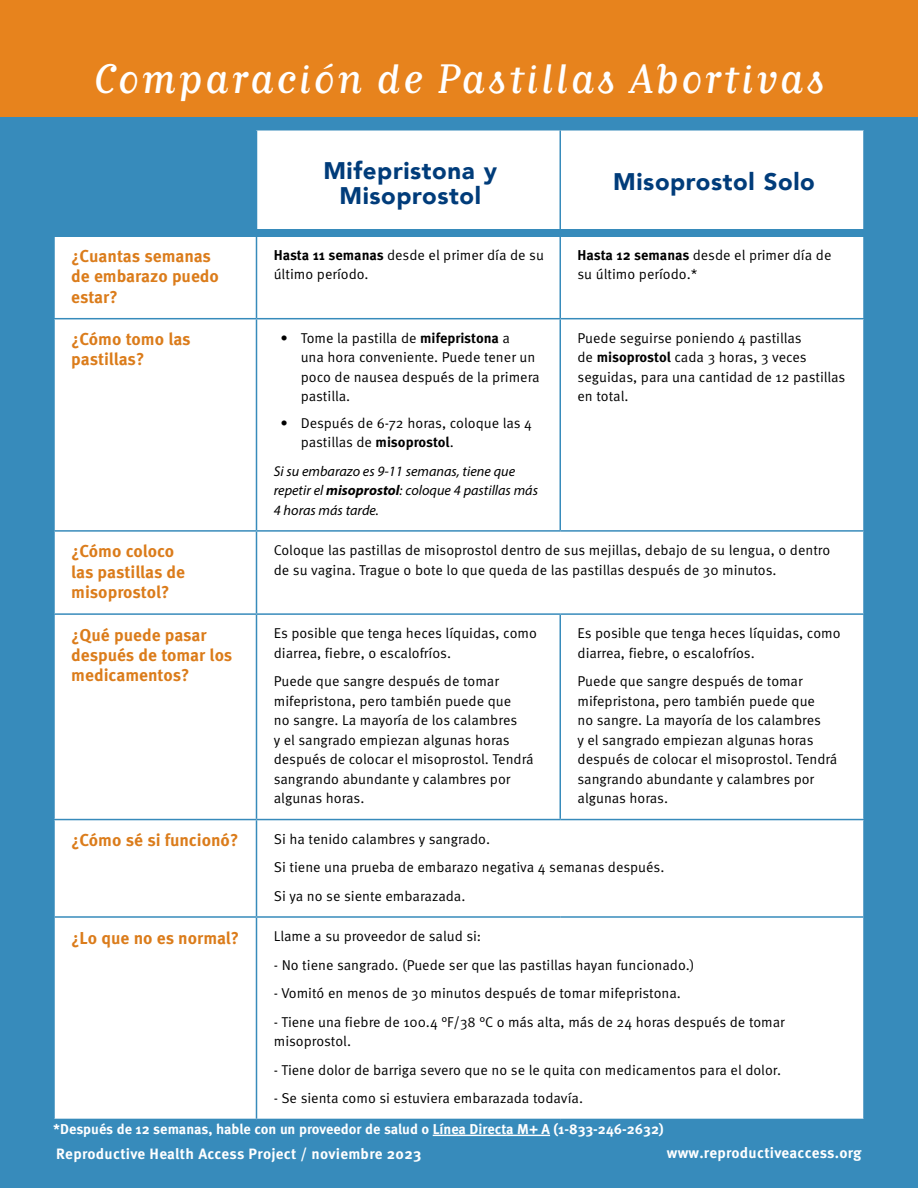
<style>
.page{position:relative;width:918px;height:1188px;background:#378bbb}
.page>*{position:absolute;margin:0;border:0;box-sizing:border-box;transform-origin:0 0}
.t1{font:40.5px "Matrix II Script OT";letter-spacing:.07em;color:#fff}
.t2{font:900 24px/25.5px "Avenir";letter-spacing:.025em;color:#003c7a;text-align:center}
.t3{font:700 17.25px/20.2px "Meta Pro";color:#db7c1b}
.t4{font:700 15px "Meta Pro";letter-spacing:.02em;color:#fff}
.t5{font:14.25px/19.5px "Meta Pro Norm";color:#000}
.t6{font:italic 14.25px/19.5px "Myriad Pro";color:#000}
.t7{font:700 14.25px "Meta Pro";color:#fff}
.s1{font-family:"Meta Pro";font-weight:700}
.s2{font-weight:700}
</style>
<div class="page">
<div style="left:256px;top:130px;width:304px;height:106px;background:#fff"></div>
<div style="left:560px;top:130px;width:304px;height:106px;background:#fff"></div>
<div style="left:55px;top:237px;width:808px;height:882px;background:#fff"></div>
<hr style="left:256px;top:130px;width:1px;height:105px;background:#378bbb">
<hr style="left:560px;top:130px;width:1px;height:105px;background:#378bbb">
<hr style="left:863px;top:130px;width:2px;height:105px;background:#378bbb">
<hr style="left:256px;top:236px;width:1px;height:82px;background:#378bbb">
<hr style="left:560px;top:236px;width:1px;height:82px;background:#378bbb">
<hr style="left:53px;top:318px;width:203px;height:1px;background:#378bbb">
<hr style="left:256px;top:318px;width:304px;height:1px;background:#378bbb">
<hr style="left:256px;top:319px;width:1px;height:211px;background:#378bbb">
<hr style="left:560px;top:318px;width:305px;height:1px;background:#378bbb">
<hr style="left:560px;top:319px;width:1px;height:211px;background:#378bbb">
<hr style="left:53px;top:530px;width:203px;height:2px;background:#378bbb">
<hr style="left:256px;top:530px;width:304px;height:2px;background:#378bbb">
<hr style="left:256px;top:532px;width:1px;height:81px;background:#378bbb">
<hr style="left:560px;top:530px;width:305px;height:2px;background:#378bbb">
<hr style="left:53px;top:613px;width:203px;height:2px;background:#378bbb">
<hr style="left:256px;top:613px;width:304px;height:2px;background:#378bbb">
<hr style="left:256px;top:615px;width:1px;height:204px;background:#378bbb">
<hr style="left:560px;top:613px;width:305px;height:2px;background:#378bbb">
<hr style="left:560px;top:615px;width:1px;height:204px;background:#378bbb">
<hr style="left:53px;top:819px;width:203px;height:1px;background:#378bbb">
<hr style="left:256px;top:819px;width:304px;height:1px;background:#378bbb">
<hr style="left:256px;top:820px;width:1px;height:96px;background:#378bbb">
<hr style="left:560px;top:819px;width:305px;height:1px;background:#378bbb">
<hr style="left:53px;top:916px;width:203px;height:2px;background:#378bbb">
<hr style="left:256px;top:916px;width:304px;height:2px;background:#378bbb">
<hr style="left:256px;top:918px;width:1px;height:201px;background:#378bbb">
<hr style="left:560px;top:916px;width:305px;height:2px;background:#378bbb">
<hr style="left:433px;top:1135px;width:117px;height:1px;background:#fff">
<div style="left:0;top:230px;width:918px;height:7px;background:#378bbb"></div>
<div style="left:0;top:0;width:918px;height:117px;background:#e7831d"></div>
<h1 class="t1" style="left:94px;top:55px;width:732px">Comparación de Pastillas Abortivas</h1>
<h2 class="t2" style="left:323px;top:157px;width:175px">Mifepristona y<br>Misoprostol</h2>
<h2 class="t2" style="left:613px;top:168px;width:203px">Misoprostol Solo</h2>
<p class="t3" style="left:71px;top:245px;width:149px">¿Cuantas semanas de embarazo puedo estar?</p>
<p class="t5" style="left:274px;top:244px;width:272px"><span class="s1">Hasta 11 semanas</span> desde el primer día de su último período.</p>
<p class="t5" style="left:578px;top:244px;width:255px"><span class="s1">Hasta 12 semanas</span> desde el primer día de su último período.*</p>
<p class="t3" style="left:71px;top:328px;width:121px">¿Cómo tomo las pastillas?</p>
<p class="t5" style="left:301px;top:327px;width:240px;text-indent:-20px">• Tome la pastilla de <span class="s1">mifepristona</span> a<br>una hora conveniente. Puede tener un poco de nausea después de la primera pastilla.</p>
<p class="t5" style="left:301px;top:412px;width:233px;text-indent:-20px">• Después de 6-72 horas, coloque las 4 pastillas de <span class="s1">misoprostol</span>.</p>
<p class="t6" style="left:274px;top:461px;width:266px">Si su embarazo es 9-11 semanas, tiene que repetir el <span class="s2">misoprostol</span>: coloque 4 pastillas más<br>4 horas más tarde.</p>
<p class="t5" style="left:578px;top:327px;width:269px">Puede seguirse poniendo 4 pastillas<br>de <span class="s1">misoprostol</span> cada 3 horas, 3 veces seguidas, para una cantidad de 12 pastillas en total.</p>
<p class="t3" style="left:71px;top:540px;width:115px">¿Cómo coloco las pastillas de misoprostol?</p>
<p class="t5" style="left:274px;top:540px;width:558px">Coloque las pastillas de misoprostol dentro de sus mejillas, debajo de su lengua, o dentro de su vagina. Trague o bote lo que queda de las pastillas después de 30 minutos.</p>
<p class="t3" style="left:71px;top:623px;width:163px">¿Qué puede pasar después de tomar los medicamentos?</p>
<p class="t5" style="left:274px;top:623px;width:265px">Es posible que tenga heces líquidas, como diarrea, fiebre, o escalofríos.</p>
<p class="t5" style="left:578px;top:623px;width:265px">Es posible que tenga heces líquidas, como diarrea, fiebre, o escalofríos.</p>
<p class="t5" style="left:578px;top:671px;width:261px">Puede que sangre después de tomar mifepristona, pero también puede que<br>no sangre. La mayoría de los calambres<br>y el sangrado empiezan algunas horas después de colocar el misoprostol. Tendrá sangrando abundante y calambres por algunas horas.</p>
<p class="t5" style="left:274px;top:671px;width:261px">Puede que sangre después de tomar mifepristona, pero también puede que<br>no sangre. La mayoría de los calambres<br>y el sangrado empiezan algunas horas después de colocar el misoprostol. Tendrá sangrando abundante y calambres por algunas horas.</p>
<p class="t3" style="left:71px;top:829px;width:169px">¿Cómo sé si funcionó?</p>
<p class="t5" style="left:274px;top:824px;width:392px;line-height:28.5px">Si ha tenido calambres y sangrado.<br>Si tiene una prueba de embarazo negativa 4 semanas después.<br>Si ya no se siente embarazada.</p>
<p class="t3" style="left:71px;top:926px;width:170px">¿Lo que no es normal?</p>
<p class="t5" style="left:274px;top:926px;width:209px">Llame a su proveedor de salud si:</p>
<p class="t5" style="left:274px;top:954px;width:422px">- No tiene sangrado. (Puede ser que las pastillas hayan funcionado.)</p>
<p class="t5" style="left:274px;top:983px;width:409px">- Vomitó en menos de 30 minutos después de tomar mifepristona.</p>
<p class="t5" style="left:274px;top:1011px;width:513px">- Tiene una fiebre de 100.4 °F/38 °C o más alta, más de 24 horas después de tomar misoprostol.</p>
<p class="t5" style="left:274px;top:1059px;width:509px">- Tiene dolor de barriga severo que no se le quita con medicamentos para el dolor.</p>
<p class="t5" style="left:274px;top:1088px;width:311px">- Se sienta como si estuviera embarazada todavía.</p>
<p class="t7" style="left:53px;top:1118px;width:612px">*Después de 12 semanas, hable con un proveedor de salud o Línea Directa M+ A (1-833-246-2632)</p>
<p class="t4" style="left:56px;top:1143px;width:367px">Reproductive Health Access Project / noviembre 2023</p>
<p class="t4" style="left:667px;top:1141px;width:196px">www.reproductiveaccess.org</p>
</div>
